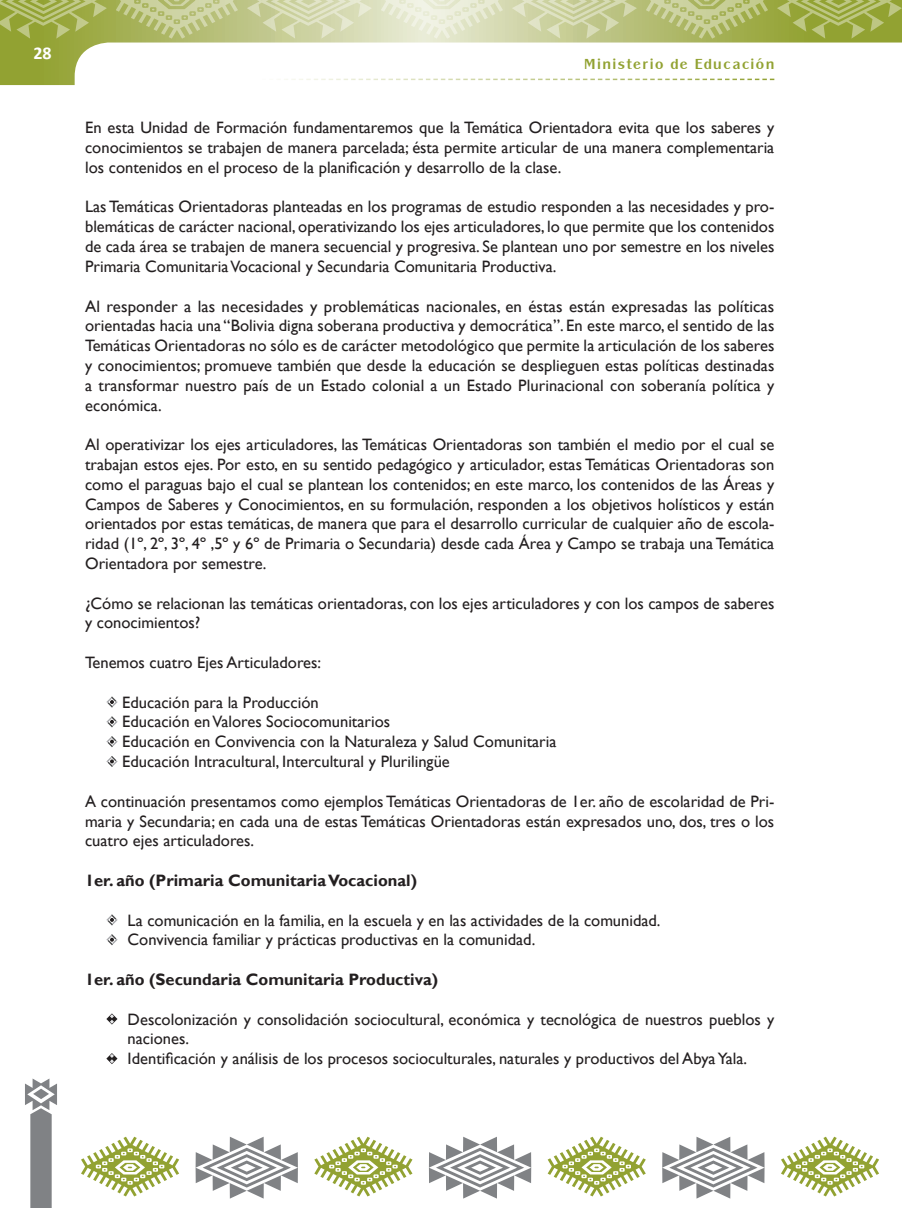
<style>
.page{position:relative;width:902px;height:1208px;background:#fff}
.page>*{position:absolute;margin:0;border:0;box-sizing:border-box;transform-origin:0 0}
.t1{font:700 18px "Calibri";color:#fff}
.Parrafos{font:16.5px/19.8px "Gill Sans";color:#231f20;text-align:justify}
.Viñetas{font:16.5px/19.8px "Gill Sans";color:#231f20}
.Parrafos-2{font:700 16.5px "Gill Sans";color:#231f20}
.t2{font:700 15px "Panache";letter-spacing:.1em;color:#92a232}
</style>
<div class="page">
<svg style="left:0;top:0;width:901px;height:85px"></svg>
<svg style="left:25px;top:1078px;width:32px;height:130px"></svg>
<svg style="left:89px;top:79px;width:685px;height:1px"></svg>
<svg style="left:81px;top:1136px;width:98px;height:60px"></svg>
<svg style="left:314px;top:1136px;width:98px;height:60px"></svg>
<svg style="left:547px;top:1136px;width:98px;height:60px"></svg>
<svg style="left:781px;top:1136px;width:98px;height:60px"></svg>
<svg style="left:195px;top:1136px;width:103px;height:62px"></svg>
<svg style="left:429px;top:1136px;width:102px;height:62px"></svg>
<svg style="left:662px;top:1136px;width:102px;height:62px"></svg>
<svg style="left:381px;top:0;width:122px;height:39px;background:#e5e8cf"></svg>
<svg style="left:116px;top:0;width:122px;height:39px;background:#bbc380"></svg>
<svg style="left:645px;top:0;width:123px;height:39px;background:#b4be73"></svg>
<svg style="left:247px;top:0;width:125px;height:39px;background:#d2d7ac"></svg>
<svg style="left:0;top:0;width:107px;height:39px;background:#a3b052"></svg>
<svg style="left:776px;top:0;width:125px;height:39px;background:#9fad4b"></svg>
<svg style="left:512px;top:0;width:125px;height:39px;background:#cbd09e"></svg>
<svg style="left:106px;top:696px;width:12px;height:11px"></svg>
<svg style="left:106px;top:716px;width:12px;height:11px"></svg>
<svg style="left:106px;top:736px;width:12px;height:11px"></svg>
<svg style="left:106px;top:756px;width:12px;height:11px"></svg>
<svg style="left:106px;top:914px;width:12px;height:11px"></svg>
<svg style="left:106px;top:934px;width:12px;height:11px"></svg>
<svg style="left:106px;top:1013px;width:11px;height:11px"></svg>
<svg style="left:106px;top:1053px;width:11px;height:11px"></svg>
<p class="t1" style="left:33px;top:41px;width:20px">28</p>
<p class="t2" style="left:584px;top:55px;width:192px">Ministerio de Educación</p>
<p class="Parrafos" style="left:85px;top:118px;width:690px">En esta Unidad de Formación fundamentaremos que la Temática Orientadora evita que los saberes y conocimientos se trabajen de manera parcelada; ésta permite articular de una manera complementaria los contenidos en el proceso de la planificación y desarrollo de la clase.</p>
<p class="Parrafos" style="left:85px;top:197px;width:690px">Las Temáticas Orientadoras planteadas en los programas de estudio responden a las necesidades y pro&shy;blemáticas de carácter nacional, operativizando los ejes articuladores, lo que permite que los contenidos de cada área se trabajen de manera secuencial y progresiva. Se plantean uno por semestre en los niveles Primaria Comunitaria Vocacional y Secundaria Comunitaria Productiva.</p>
<p class="Parrafos" style="left:85px;top:296px;width:690px">Al responder a las necesidades y problemáticas nacionales, en éstas están expresadas las políticas orientadas hacia una “Bolivia digna soberana productiva y democrática”. En este marco, el sentido de las Temáticas Orientadoras no sólo es de carácter metodológico que permite la articulación de los saberes y conocimientos; promueve también que desde la educación se desplieguen estas políticas destinadas a transformar nuestro país de un Estado colonial a un Estado Plurinacional con soberanía política y económica.</p>
<p class="Parrafos" style="left:85px;top:435px;width:690px">Al operativizar los ejes articuladores, las Temáticas Orientadoras son también el medio por el cual se trabajan estos ejes. Por esto, en su sentido pedagógico y articulador, estas Temáticas Orientadoras son como el paraguas bajo el cual se plantean los contenidos; en este marco, los contenidos de las Áreas y Campos de Saberes y Conocimientos, en su formulación, responden a los objetivos holísticos y están orientados por estas temáticas, de manera que para el desarrollo curricular de cualquier año de escola&shy;ridad (1º, 2º, 3º, 4º ,5º y 6º de Primaria o Secundaria) desde cada Área y Campo se trabaja una Temática Orientadora por semestre.</p>
<p class="Parrafos" style="left:85px;top:593px;width:690px">¿Cómo se relacionan las temáticas orientadoras, con los ejes articuladores y con los campos de saberes y conocimientos?</p>
<p class="Parrafos" style="left:85px;top:653px;width:237px">Tenemos cuatro Ejes Articuladores:</p>
<p class="Viñetas" style="left:122px;top:692px;width:198px">Educación para la Producción</p>
<p class="Viñetas" style="left:122px;top:712px;width:269px">Educación en Valores Sociocomunitarios</p>
<p class="Viñetas" style="left:122px;top:732px;width:436px">Educación en Convivencia con la Naturaleza y Salud Comunitaria</p>
<p class="Viñetas" style="left:122px;top:752px;width:329px">Educación Intracultural, Intercultural y Plurilingüe</p>
<p class="Parrafos" style="left:85px;top:791px;width:690px">A continuación presentamos como ejemplos Temáticas Orientadoras de 1er. año de escolaridad de Pri&shy;maria y Secundaria; en cada una de estas Temáticas Orientadoras están expresados uno, dos, tres o los cuatro ejes articuladores.</p>
<p class="Parrafos-2" style="left:85px;top:870px;width:333px">1er. año (Primaria Comunitaria Vocacional)</p>
<p class="Viñetas" style="left:128px;top:910px;width:534px">La comunicación en la familia, en la escuela y en las actividades de la comunidad.</p>
<p class="Viñetas" style="left:128px;top:930px;width:409px">Convivencia familiar y prácticas productivas en la comunidad.</p>
<p class="Parrafos-2" style="left:85px;top:969px;width:354px">1er. año (Secundaria Comunitaria Productiva)</p>
<p class="Viñetas" style="left:128px;top:1009px;width:648px">Descolonización y consolidación sociocultural, económica y tecnológica de nuestros pueblos y naciones.</p>
<p class="Viñetas" style="left:128px;top:1049px;width:621px">Identificación y análisis de los procesos socioculturales, naturales y productivos del Abya Yala.</p>
</div>
